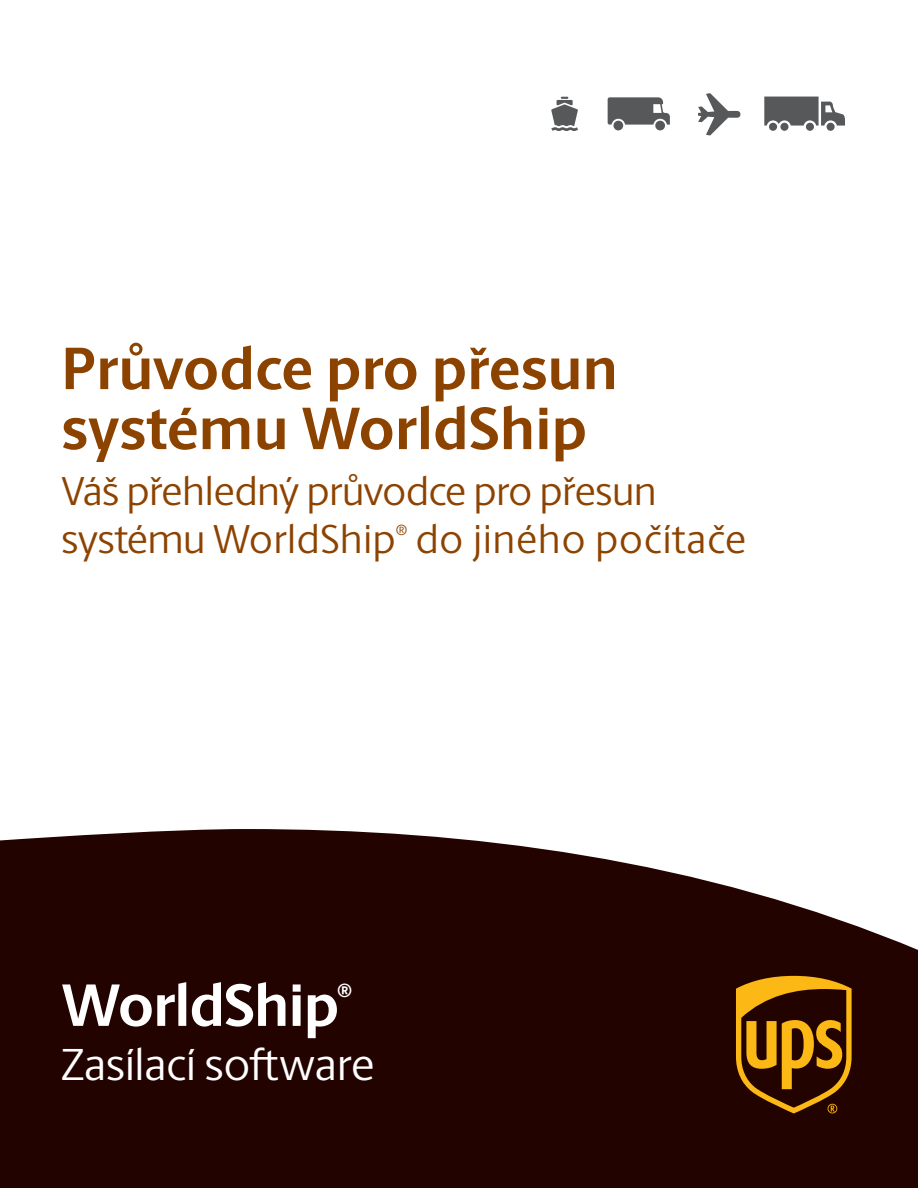
<style>
.page{position:relative;width:918px;height:1188px;background:#fff}
.page>*{position:absolute;margin:0;border:0;box-sizing:border-box;transform-origin:0 0}
.t1{font:700 60px/60px "UPS Berlingske Sans";color:#8d4300}
.t2{font:700 60px "UPS Berlingske Sans";letter-spacing:-.015em;color:#fff}
.t3{font:45px "UPS Berlingske Sans";letter-spacing:-.015em;color:#fff}
.t4{font:40.5px/48px "UPS Berlingske Sans";letter-spacing:-.02em;color:#8d4300}
.t5{font:40.5px "UPS Berlingske Sans";letter-spacing:.01em;color:#8d4300}
.t6{font:700 19.2px "UPS Berlingske Sans";color:#fff}
.t7{font:14.85px "UPS Berlingske Sans";color:#8d4300}
</style>
<div class="page">
<svg style="left:0;top:829px;width:918px;height:359px;background:#351715"></svg>
<svg style="left:736px;top:976px;width:116px;height:137px;background:#7a4b08"></svg>
<svg style="left:551px;top:97px;width:27px;height:34px"></svg>
<svg style="left:608px;top:97px;width:62px;height:34px"></svg>
<svg style="left:698px;top:93px;width:42px;height:43px"></svg>
<svg style="left:764px;top:97px;width:81px;height:34px"></svg>
<h1 class="t1" style="left:61px;top:338px;width:558px">Průvodce pro přesun systému WorldShip</h1>
<p class="t4" style="left:61px;top:465px;width:597px">Váš přehledný průvodce pro přesun systému WorldShip</p>
<p class="t7" style="left:396px;top:520px;width:13px">®</p>
<p class="t5" style="left:415px;top:510px;width:333px">do jiného počítače</p>
<h1 class="t2" style="left:61px;top:961px;width:280px">WorldShip</h1>
<p class="t6" style="left:337px;top:976px;width:17px">®</p>
<p class="t3" style="left:61px;top:1033px;width:315px">Zasílací software</p>
</div>
